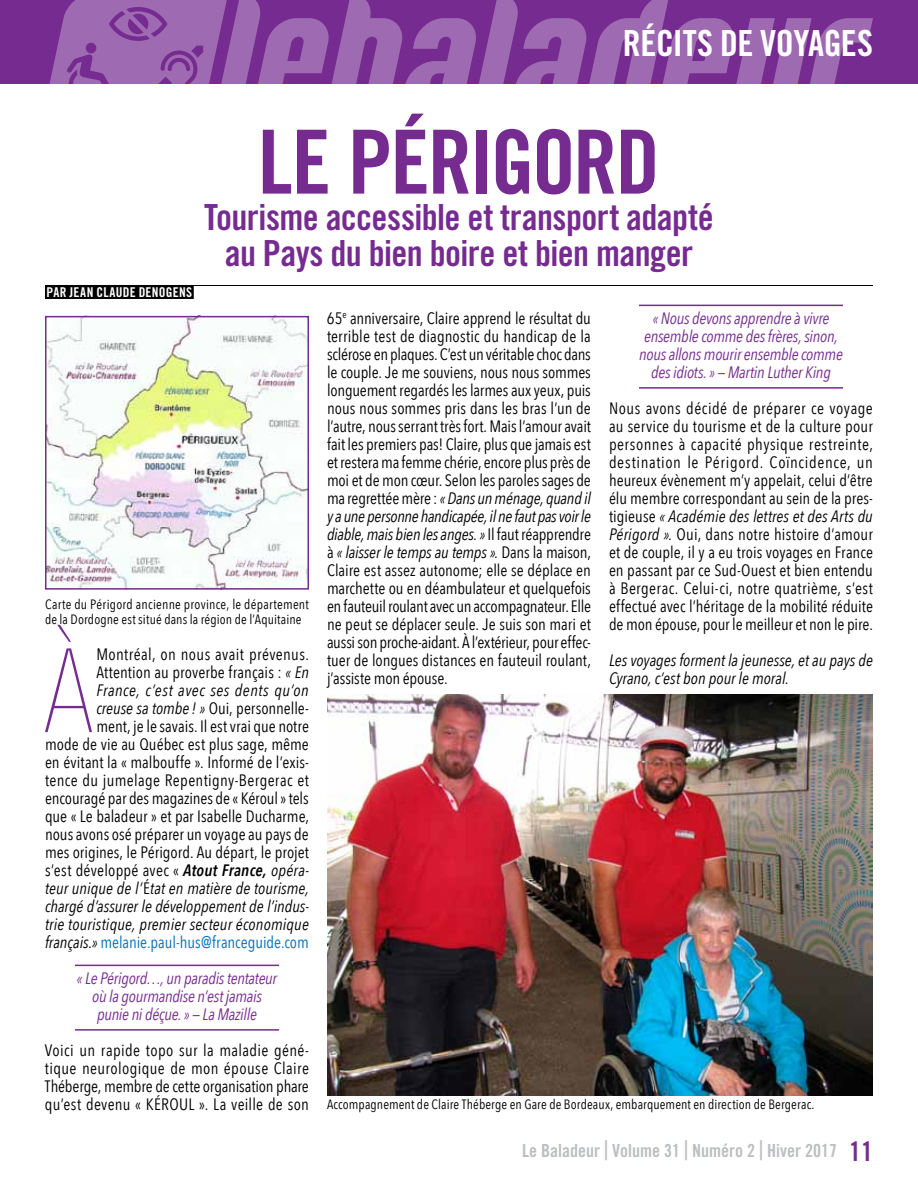
<style>
.page{position:relative;width:918px;height:1188px;background:#fff}
.page>*{position:absolute;margin:0;border:0;box-sizing:border-box;transform-origin:0 0}
.t1{font:200 118.2px "Avenir Next Condensed";color:#762b90}
.t2{font:88.5px "Trade Gothic Bold Cond Twenty";letter-spacing:-.025em;color:#762b90}
.t3{font:36px/36px "Trade Gothic Bold Cond Twenty";letter-spacing:-.015em;color:#762b90;text-align:center}
.t4{font:36px "Trade Gothic Bold Cond Twenty";letter-spacing:-.01em;color:#fff}
.t5{font:18px "Trade Gothic Bold Cond Twenty";color:#bcbec0}
.t6{font:16.5px/18px "Avenir Next Condensed";color:#000;text-align:justify}
.t7{font:italic 16.5px/18px "Avenir Next Condensed";letter-spacing:-.015em;color:#762b90;text-align:center}
.t8{font:italic 16.5px/18px "Avenir Next Condensed";color:#000}
.t9{font:13.5px/15px "Avenir Next Condensed";letter-spacing:.01em;color:#000}
.t10{font:13.5px "Trade Gothic Bold Cond Twenty";letter-spacing:.025em;color:#fff}
.s1{font-style:italic}
.s2{font-weight:600;font-style:italic}
.s3{color:#0072bc}
.s4{font-size:27px}
.s5{font-size:27px;color:#762b90}
</style>
<div class="page">
<div style="left:0;top:0;width:918px;height:84px;background:#762b90"></div>
<svg style="left:49px;top:0;width:824px;height:84px"></svg>
<hr style="left:45px;top:285px;width:828px;height:1px;background:#000">
<div style="left:45px;top:285px;width:149px;height:14px;background:#000"></div>
<hr style="left:75px;top:965px;width:204px;height:1px;background:#762b90">
<hr style="left:75px;top:1029px;width:204px;height:2px;background:#762b90">
<img style="left:48px;top:319px;width:258px;height:268px">
<div style="left:45px;top:316px;width:264px;height:274px;border:2px solid #762b90"></div>
<hr style="left:639px;top:305px;width:204px;height:1px;background:#762b90">
<hr style="left:639px;top:387px;width:204px;height:2px;background:#762b90">
<img style="left:327px;top:694px;width:546px;height:402px">
<h3 class="t4" style="left:623px;top:21px;width:252px">récits de voyages</h3>
<p class="t10" style="left:46px;top:284px;width:147px">par Jean Claude Denogens</p>
<h2 class="t2" style="left:258px;top:108px;width:403px">le Périgord</h2>
<h3 class="t3" style="left:204px;top:199px;width:511px">Tourisme accessible et transport adapté au Pays du bien boire et bien manger</h3>
<p class="t9" style="left:45px;top:596px;width:265px">Carte du Périgord ancienne province, le département de la Dordogne est situé dans la région de l’Aquitaine</p>
<h1 class="t1" style="left:44px;top:620px;width:51px">À</h1>
<p class="t6" style="left:45px;top:645px;width:266px;text-align:right">Montréal, on nous avait prévenus.<br>Attention au proverbe français : <span class="s1">« En<br>France, c’est avec ses dents qu’on<br>creuse sa tombe ! »</span> Oui, personnelle-<br>ment, je le savais. Il est vrai que notre<br>mode de vie au Québec est plus sage, même en évitant la « malbouffe ». Informé de l’exis&shy;tence du jumelage Repentigny-Bergerac et encouragé par des magazines de « Kéroul » tels que « Le baladeur » et par Isabelle Ducharme, nous avons osé préparer un voyage au pays de mes origines, le Périgord. Au départ, le projet s’est développé avec « <span class="s2">Atout France,</span> <span class="s1">opéra&shy;teur unique de l’</span>É<span class="s1">tat en matière de tourisme, chargé d’assurer le développement de l’indus&shy;trie touristique, premier secteur économique français.»</span> <span class="s3">melanie.paul-hus@franceguide.com</span></p>
<p class="t7" style="left:77px;top:969px;width:201px">« Le Périgord…, un paradis tentateur où la gourmandise n’est jamais punie ni déçue. » — La Mazille</p>
<p class="t6" style="left:45px;top:1041px;width:266px">Voici un rapide topo sur la maladie géné&shy;tique neurologique de mon épouse Claire Théberge, membre de cette organisation phare qu’est devenu « KÉROUL ». La veille de son</p>
<p class="t6" style="left:327px;top:309px;width:266px">65<sup>e</sup> anniversaire, Claire apprend le résultat du terrible test de diagnostic du handicap de la sclérose en plaques. C’est un véritable choc dans le couple. Je me souviens, nous nous sommes longuement regardés les larmes aux yeux, puis nous nous sommes pris dans les bras l’un de l’autre, nous serrant très fort. Mais l’amour avait fait les premiers pas! Claire, plus que jamais est et restera ma femme chérie, encore plus près de moi et de mon cœur. Selon les paroles sages de ma regrettée mère : <span class="s1">«Dans un ménage, quand il y a une personne handicapée, il ne faut pas voir le diable, mais bien les anges.»</span> Il faut réapprendre à <span class="s1">« laisser le temps au temps ».</span> Dans la maison, Claire est assez autonome; elle se déplace en marchette ou en déambulateur et quelquefois en fauteuil roulant avec un accompagnateur. Elle ne peut se déplacer seule. Je suis son mari et aussi son proche-aidant. À l’extérieur, pour effec&shy;tuer de longues distances en fauteuil roulant, j’assiste mon épouse.</p>
<p class="t7" style="left:639px;top:309px;width:205px">« Nous devons apprendre à vivre ensemble comme des frères, sinon, nous allons mourir ensemble comme des idiots. » — Martin Luther King</p>
<p class="t6" style="left:609px;top:399px;width:266px">Nous avons décidé de préparer ce voyage au service du tourisme et de la culture pour personnes à capacité physique restreinte, destination le Périgord. Coïncidence, un heureux évènement m’y appelait, celui d’être élu membre correspondant au sein de la pres&shy;tigieuse <span class="s1">« Académie des lettres et des Arts du Périgord ».</span> Oui, dans notre histoire d’amour et de couple, il y a eu trois voyages en France en passant par ce Sud-Ouest et bien entendu à Bergerac. Celui-ci, notre quatrième, s’est effectué avec l’héritage de la mobilité réduite de mon épouse, pour le meilleur et non le pire.</p>
<p class="t8" style="left:609px;top:651px;width:265px">Les voyages forment la jeunesse, et au pays de<br>Cyrano, c’est bon pour le moral.</p>
<p class="t9" style="left:327px;top:1096px;width:489px">Accompagnement de Claire Théberge en Gare de Bordeaux, embarquement en direction de Bergerac.</p>
<p class="t5" style="left:522px;top:1139px;width:352px">Le Baladeur <span class="s4">|</span> Volume 31 <span class="s4">|</span> Numéro 2 <span class="s4">|</span> Hiver 2017 <span class="s5">11</span></p>
</div>
